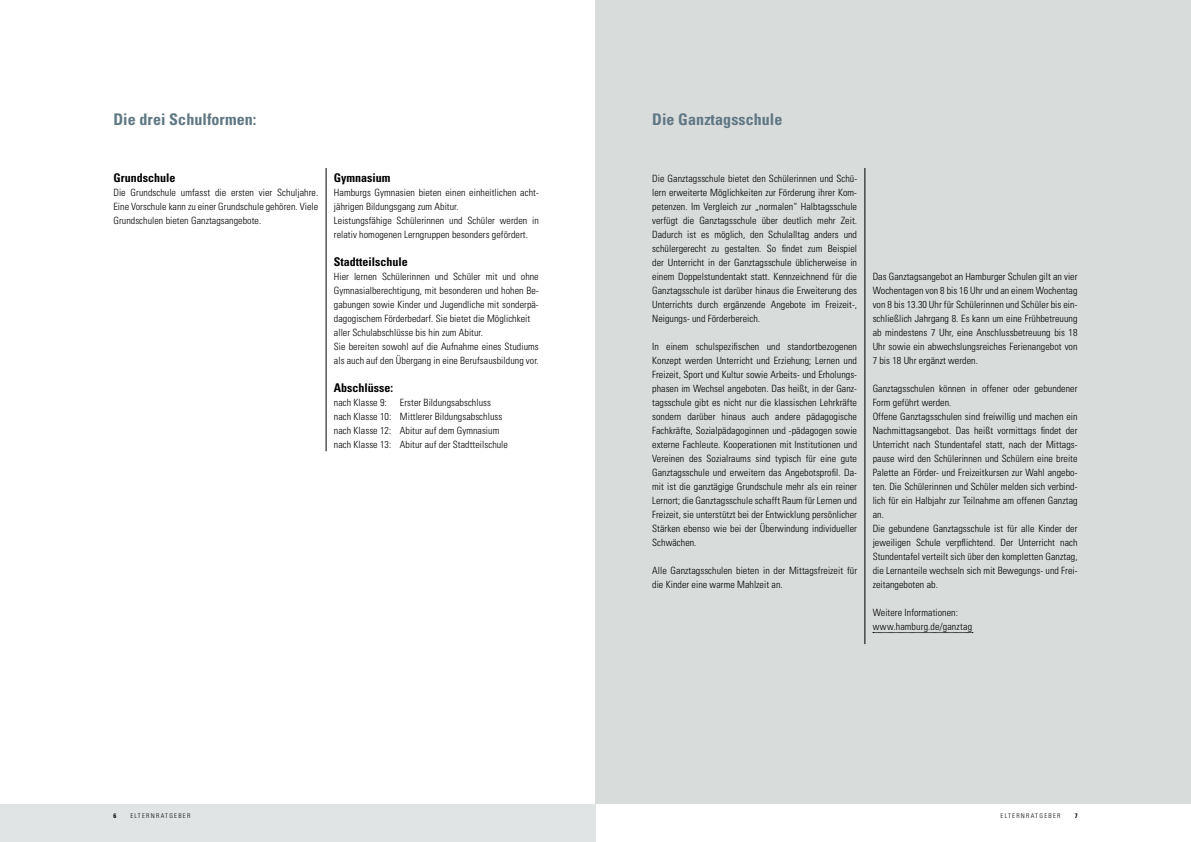
<style>
.page{position:relative;width:1191px;height:842px;background:#fff}
.page>*{position:absolute;margin:0;border:0;box-sizing:border-box;transform-origin:0 0}
.t1{font:700 condensed 16px "Univers LT Std";letter-spacing:.005em;color:#5f7783}
.t2{font:700 condensed 12px "Univers LT Std";color:#000}
.t3{font:300 condensed 10px/14px "Univers LT Std";letter-spacing:.005em;color:#000}
.t4{font:300 condensed 6.5px "Univers LT Std";letter-spacing:.2em;color:#000}
.t5{font:700 condensed 6.5px "Univers LT Std";color:#000}
</style>
<div class="page">
<div style="left:0;top:804px;width:595px;height:38px;background:#e1e4e4"></div>
<div style="left:595px;top:0;width:596px;height:804px;background:#d8dcdb"></div>
<hr style="left:326px;top:168px;width:1px;height:283px;background:#000">
<hr style="left:864px;top:168px;width:1px;height:476px;background:#000">
<svg style="left:873px;top:632px;width:100px;height:1px"></svg>
<h1 class="t1" style="left:113px;top:109px;width:144px">Die drei Schulformen:</h1>
<p class="t2" style="left:113px;top:170px;width:63px">Grundschule</p>
<p class="t3" style="left:113px;top:185px;width:206px;text-align:justify">Die Grundschule umfasst die ersten vier Schuljahre.<br>Eine Vorschule kann zu einer Grundschule gehören. Viele Grundschulen bieten Ganztagsangebote.</p>
<p class="t2" style="left:334px;top:170px;width:58px">Gymnasium</p>
<p class="t3" style="left:334px;top:185px;width:206px">Hamburgs Gymnasien bieten einen einheitlichen acht&shy;jährigen Bildungsgang zum Abitur.<br>Leistungsfähige Schülerinnen und Schüler werden in relativ homogenen Lerngruppen besonders gefördert.</p>
<p class="t2" style="left:334px;top:254px;width:76px">Stadtteilschule</p>
<p class="t3" style="left:334px;top:269px;width:206px">Hier lernen Schülerinnen und Schüler mit und ohne Gymnasialberechtigung, mit besonderen und hohen Be&shy;gabungen sowie Kinder und Jugendliche mit sonderpä&shy;dagogischem Förderbedarf. Sie bietet die Möglichkeit aller Schulabschlüsse bis hin zum Abitur.<br>Sie bereiten sowohl auf die Aufnahme eines Studiums als auch auf den Übergang in eine Berufsausbildung vor.</p>
<p class="t2" style="left:334px;top:380px;width:61px">Abschlüsse:</p>
<p class="t3" style="left:334px;top:395px;width:54px">nach Klasse 9:</p>
<p class="t3" style="left:334px;top:395px;width:176px;text-indent:66px">Erster Bildungsabschluss nach Klasse 10: Mittlerer Bildungsabschluss nach Klasse 12: Abitur auf dem Gymnasium nach Klasse 13: Abitur auf der Stadtteilschule</p>
<h1 class="t1" style="left:652px;top:109px;width:132px">Die Ganztagsschule</h1>
<p class="t3" style="left:652px;top:171px;width:206px;text-align:justify">Die Ganztagsschule bietet den Schülerinnen und Schü&shy;lern erweiterte Möglichkeiten zur Förderung ihrer Kom&shy;petenzen. Im Vergleich zur „normalen“ Halbtagsschule verfügt die Ganztagsschule über deutlich mehr Zeit.<br>Dadurch ist es möglich, den Schulalltag anders und schülergerecht zu gestalten. So findet zum Beispiel der Unterricht in der Ganztagsschule üblicherweise in einem Doppelstundentakt statt. Kennzeichnend für die Ganztagsschule ist darüber hinaus die Erweiterung des Unterrichts durch ergänzende Angebote im Freizeit-, Neigungs- und Förderbereich.</p>
<p class="t3" style="left:652px;top:339px;width:206px;text-align:justify">In einem schulspezifischen und standortbezogenen Konzept werden Unterricht und Erziehung; Lernen und Freizeit, Sport und Kultur sowie Arbeits- und Erholungs&shy;phasen im Wechsel angeboten. Das heißt, in der Ganz&shy;tagsschule gibt es nicht nur die klassischen Lehrkräfte sondern darüber hinaus auch andere pädagogische Fachkräfte, Sozialpädagoginnen und -pädagogen sowie externe Fachleute. Kooperationen mit Institutionen und Vereinen des Sozialraums sind typisch für eine gute Ganztagsschule und erweitern das Angebotsprofil. Da&shy;mit ist die ganztägige Grundschule mehr als ein reiner Lernort; die Ganztagsschule schafft Raum für Lernen und Freizeit, sie unterstützt bei der Entwicklung persönlicher Stärken ebenso wie bei der Überwindung individueller Schwächen.</p>
<p class="t3" style="left:652px;top:563px;width:206px">Alle Ganztagsschulen bieten in der Mittagsfreizeit für die Kinder eine warme Mahlzeit an.</p>
<p class="t3" style="left:872px;top:269px;width:206px;text-align:justify">Das Ganztagsangebot an Hamburger Schulen gilt an vier Wochentagen von 8 bis 16 Uhr und an einem Wochentag von 8 bis 13.30 Uhr für Schülerinnen und Schüler bis ein&shy;schließlich Jahrgang 8. Es kann um eine Frühbetreuung ab mindestens 7 Uhr, eine Anschlussbetreuung bis 18<br>Uhr sowie ein abwechslungsreiches Ferienangebot von 7 bis 18 Uhr ergänzt werden.</p>
<p class="t3" style="left:872px;top:381px;width:206px">Ganztagsschulen können in offener oder gebundener Form geführt werden.<br>Offene Ganztagsschulen sind freiwillig und machen ein Nachmittagsangebot. Das heißt vormittags findet der Unterricht nach Stundentafel statt, nach der Mittags&shy;pause wird den Schülerinnen und Schülern eine breite Palette an Förder- und Freizeitkursen zur Wahl angebo&shy;ten. Die Schülerinnen und Schüler melden sich verbind&shy;lich für ein Halbjahr zur Teilnahme am offenen Ganztag an.<br>Die gebundene Ganztagsschule ist für alle Kinder der jeweiligen Schule verpflichtend. Der Unterricht nach Stundentafel verteilt sich über den kompletten Ganztag, die Lernanteile wechseln sich mit Bewegungs- und Frei&shy;zeitangeboten ab.</p>
<p class="t3" style="left:872px;top:605px;width:101px">Weitere Informationen: www.hamburg.de/ganztag</p>
<p class="t5" style="left:113px;top:812px;width:4px">6</p>
<p class="t4" style="left:130px;top:812px;width:61px">ELTERNRATGEBER</p>
<p class="t4" style="left:1000px;top:812px;width:61px">ELTERNRATGEBER</p>
<p class="t5" style="left:1074px;top:812px;width:4px">7</p>
</div>
